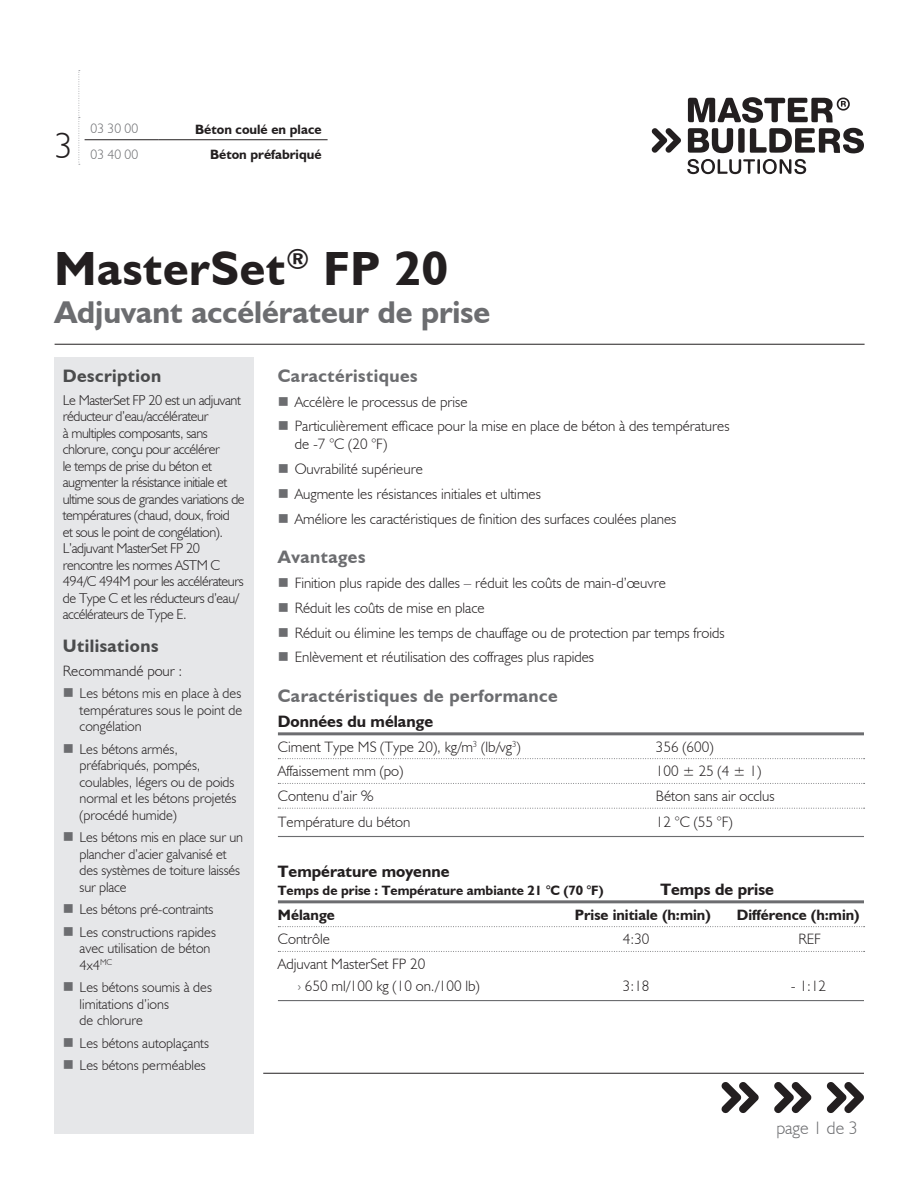
<style>
.page{position:relative;width:918px;height:1188px;background:#fff}
.page>*{position:absolute;margin:0;border:0;box-sizing:border-box;transform-origin:0 0}
.Product_Name{font:700 48px "Humanist 521 BT";letter-spacing:.015em;color:#231f20}
.Large_Numbers_-_Left{font:300 36px "Humanist 521 BT";color:#231f20}
.Gray_Descriptor_Subh{font:700 31.5px "Humanist 521 BT";color:#6c6d70}
.Section_Header{font:700 18px "Humanist 521 BT";letter-spacing:.025em;color:#6c6d70}
.t1{font:700 18px "Humanist 521 BT";letter-spacing:.025em;color:#4b4c4d}
.Page_x_of_x{font:300 18px "Humanist 521 BT";color:#6c6d70}
.Table_Title{font:700 16.5px "Humanist 521 BT";color:#231f20}
.Table_Top_Line_NOT_B{font:300 15px/18px "Humanist 521 BT";color:#231f20}
.Table_Body{font:300 15px "Humanist 521 BT";color:#231f20}
.Table_Top_Line_BOLD{font:700 15px "Humanist 521 BT";color:#231f20}
.Table_Bottom_Line{font:300 15px "Humanist 521 BT";color:#231f20}
.Table_Body_With_Bull{font:300 15px "Humanist 521 BT";color:#231f20}
.t2{font:300 14.25px/16.5px "Humanist 521 BT";letter-spacing:-.015em;color:#231f20}
.Table_Title-2{font:700 13.5px "Humanist 521 BT";color:#231f20}
.Bold_Description_-_R{font:700 13.5px "Humanist 521 BT";color:#231f20}
.Middle_Numbers_-_Gra{font:300 13.5px "Humanist 521 BT";color:#6c6d70}
.s1{color:#6c6d70}
</style>
<div class="page">
<hr style="left:55px;top:344px;width:810px;height:1px;background:#231f20">
<div style="left:54px;top:358px;width:200px;height:776px;background:#e6e7e9"></div>
<hr style="left:278px;top:732px;width:586px;height:3px;background:#6c6d70">
<svg style="left:278px;top:758px;width:587px;height:1px"></svg>
<svg style="left:278px;top:783px;width:587px;height:1px"></svg>
<svg style="left:278px;top:808px;width:587px;height:1px"></svg>
<hr style="left:278px;top:836px;width:586px;height:1px;background:#6c6d70">
<hr style="left:278px;top:900px;width:586px;height:3px;background:#6c6d70">
<svg style="left:278px;top:926px;width:587px;height:1px"></svg>
<svg style="left:278px;top:951px;width:587px;height:1px"></svg>
<hr style="left:278px;top:1000px;width:586px;height:1px;background:#6c6d70">
<svg style="left:79px;top:70px;width:1px;height:95px"></svg>
<hr style="left:85px;top:139px;width:74px;height:1px;background:#231f20">
<hr style="left:159px;top:139px;width:169px;height:1px;background:#231f20">
<svg style="left:687px;top:159px;width:119px;height:15px"></svg>
<svg style="left:652px;top:128px;width:29px;height:25px"></svg>
<svg style="left:688px;top:97px;width:176px;height:56px"></svg>
<hr style="left:263px;top:1073px;width:601px;height:1px;background:#231f20">
<svg style="left:721px;top:1082px;width:38px;height:31px"></svg>
<svg style="left:774px;top:1082px;width:37px;height:31px"></svg>
<svg style="left:827px;top:1082px;width:37px;height:31px"></svg>
<p class="Large_Numbers_-_Left" style="left:55px;top:124px;width:20px">3</p>
<p class="Middle_Numbers_-_Gra" style="left:91px;top:121px;width:49px">03 30 00</p>
<p class="Bold_Description_-_R" style="left:195px;top:121px;width:128px">Béton coulé en place</p>
<p class="Middle_Numbers_-_Gra" style="left:91px;top:146px;width:49px">03 40 00</p>
<p class="Bold_Description_-_R" style="left:210px;top:146px;width:113px">Béton préfabriqué</p>
<p class="Product_Name" style="left:55px;top:239px;width:395px">MasterSet<sup>®</sup> FP 20</p>
<p class="Gray_Descriptor_Subh" style="left:55px;top:293px;width:437px">Adjuvant accélérateur de prise</p>
<p class="t1" style="left:63px;top:364px;width:100px">Description</p>
<p class="t2" style="left:63px;top:391px;width:183px">Le MasterSet FP 20 est un adjuvant réducteur d’eau/accélérateur<br>à multiples composants, sans chlorure, conçu pour accélérer<br>le temps de prise du béton et augmenter la résistance initiale et ultime sous de grandes variations de températures (chaud, doux, froid<br>et sous le point de congélation).<br>L’adjuvant MasterSet FP 20 rencontre les normes ASTM C<br>494/C 494M pour les accélérateurs de Type C et les réducteurs d’eau/ accélérateurs de Type E.</p>
<p class="t1" style="left:63px;top:635px;width:97px">Utilisations</p>
<p class="Table_Top_Line_NOT_B" style="left:63px;top:661px;width:121px">Recommandé pour :</p>
<p class="t2" style="left:80px;top:685px;width:164px;text-align:justify">Les bétons mis en place à des températures sous le point de congélation</p>
<p class="t2" style="left:80px;top:740px;width:158px">Les bétons armés, préfabriqués, pompés, coulables, légers ou de poids normal et les bétons projetés (procédé humide)</p>
<p class="t2" style="left:80px;top:829px;width:165px">Les bétons mis en place sur un plancher d’acier galvanisé et des systèmes de toiture laissés sur place</p>
<p class="t2" style="left:80px;top:901px;width:135px">Les bétons pré-contraints</p>
<p class="t2" style="left:80px;top:923px;width:138px">Les constructions rapides avec utilisation de béton<br>4x4<sup>MC</sup></p>
<p class="t2" style="left:80px;top:979px;width:134px">Les bétons soumis à des limitations d’ions<br>de chlorure</p>
<p class="t2" style="left:80px;top:1034px;width:131px">Les bétons autoplaçants</p>
<p class="t2" style="left:80px;top:1057px;width:128px">Les bétons perméables</p>
<p class="Section_Header" style="left:278px;top:364px;width:141px">Caractéristiques</p>
<p class="Table_Top_Line_NOT_B" style="left:295px;top:392px;width:174px">Accélère le processus de prise</p>
<p class="Table_Top_Line_NOT_B" style="left:295px;top:417px;width:436px">Particulièrement efficace pour la mise en place de béton à des températures de -7 °C (20 °F)</p>
<p class="Table_Top_Line_NOT_B" style="left:295px;top:460px;width:130px">Ouvrabilité supérieure</p>
<p class="Table_Top_Line_NOT_B" style="left:295px;top:484px;width:248px">Augmente les résistances initiales et ultimes</p>
<p class="Table_Top_Line_NOT_B" style="left:295px;top:509px;width:383px">Améliore les caractéristiques de finition des surfaces coulées planes</p>
<p class="Section_Header" style="left:278px;top:546px;width:89px">Avantages</p>
<p class="Table_Top_Line_NOT_B" style="left:295px;top:574px;width:373px">Finition plus rapide des dalles – réduit les coûts de main-d’œuvre</p>
<p class="Table_Top_Line_NOT_B" style="left:295px;top:598px;width:191px">Réduit les coûts de mise en place</p>
<p class="Table_Top_Line_NOT_B" style="left:295px;top:623px;width:432px">Réduit ou élimine les temps de chauffage ou de protection par temps froids</p>
<p class="Table_Top_Line_NOT_B" style="left:295px;top:648px;width:301px">Enlèvement et réutilisation des coffrages plus rapides</p>
<p class="Section_Header" style="left:278px;top:685px;width:281px">Caractéristiques de performance</p>
<p class="Table_Title" style="left:278px;top:711px;width:157px">Données du mélange</p>
<p class="Table_Top_Line_NOT_B" style="left:278px;top:737px;width:244px">Ciment Type MS (Type 20), kg/m<sup>3</sup> (lb/vg<sup>3</sup>)</p>
<p class="Table_Top_Line_NOT_B" style="left:656px;top:737px;width:59px">356 (600)</p>
<p class="Table_Body" style="left:278px;top:762px;width:127px">Affaissement mm (po)</p>
<p class="Table_Body" style="left:656px;top:762px;width:107px">100 ± 25 (4 ± 1)</p>
<p class="Table_Body" style="left:278px;top:787px;width:97px">Contenu d’air %</p>
<p class="Table_Body" style="left:656px;top:787px;width:120px">Béton sans air occlus</p>
<p class="Table_Bottom_Line" style="left:278px;top:813px;width:134px">Température du béton</p>
<p class="Table_Bottom_Line" style="left:656px;top:813px;width:78px">12 °C (55 °F)</p>
<p class="Table_Title" style="left:278px;top:861px;width:173px">Température moyenne</p>
<p class="Table_Title-2" style="left:278px;top:882px;width:327px">Temps de prise : Température ambiante 21 °C (70 °F)</p>
<p class="Table_Title" style="left:660px;top:879px;width:115px">Temps de prise</p>
<p class="Table_Top_Line_BOLD" style="left:278px;top:905px;width:58px">Mélange</p>
<p class="Table_Top_Line_BOLD" style="left:575px;top:905px;width:137px">Prise initiale (h:min)</p>
<p class="Table_Top_Line_BOLD" style="left:737px;top:905px;width:124px">Différence (h:min)</p>
<p class="Table_Body" style="left:278px;top:930px;width:54px">Contrôle</p>
<p class="Table_Body" style="left:623px;top:930px;width:28px">4:30</p>
<p class="Table_Body" style="left:798px;top:930px;width:24px">REF</p>
<p class="Table_Body_With_Bull" style="left:278px;top:955px;width:149px">Adjuvant MasterSet FP 20</p>
<p class="Table_Top_Line_NOT_B" style="left:297px;top:977px;width:184px"><span class="s1">›</span> 650 ml/100 kg (10 on./100 lb)</p>
<p class="Table_Top_Line_NOT_B" style="left:623px;top:977px;width:28px">3:18</p>
<p class="Table_Top_Line_NOT_B" style="left:791px;top:977px;width:37px">- 1:12</p>
<p class="Page_x_of_x" style="left:776px;top:1117px;width:83px">page 1 de 3</p>
</div>
